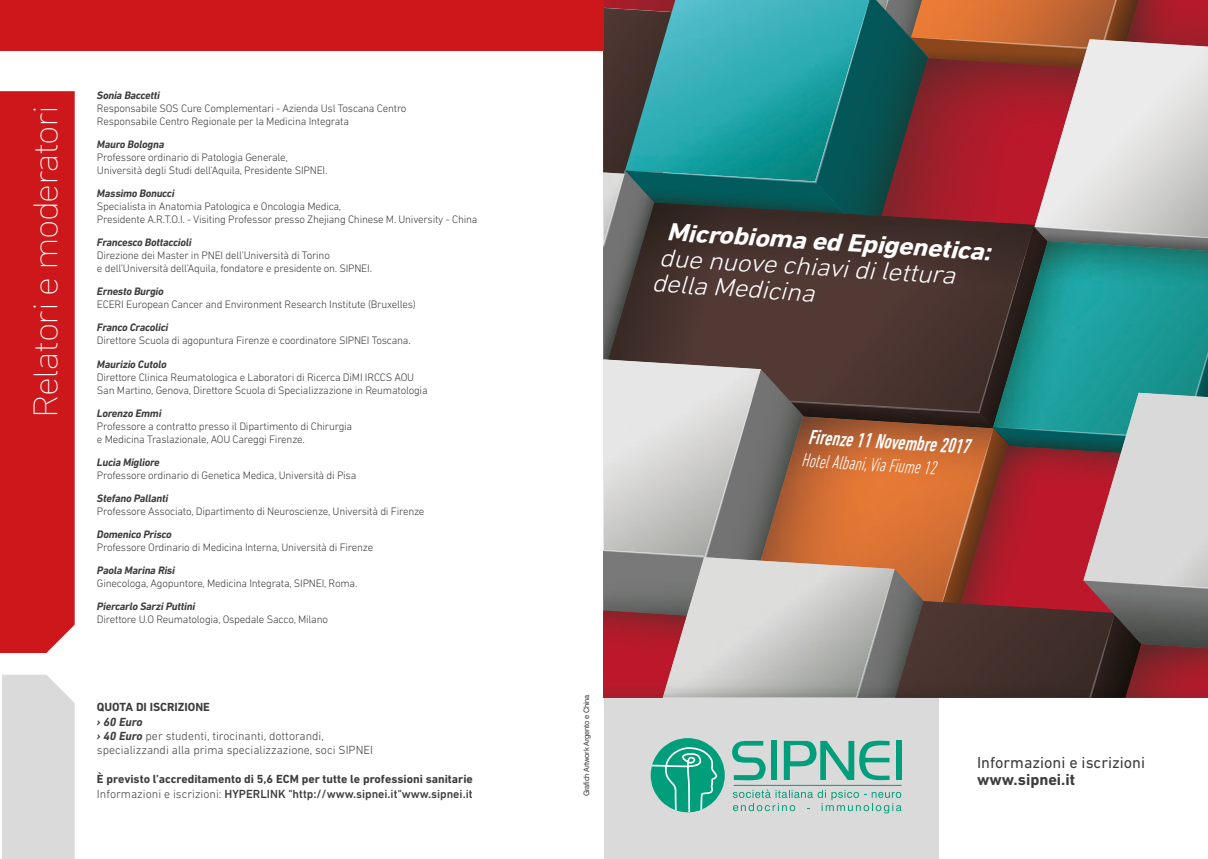
<style>
.page{position:relative;width:1208px;height:859px;background:#fff}
.page>*{position:absolute;margin:0;border:0;box-sizing:border-box;transform-origin:0 0}
.t1{font:200 35px "DIN Next LT Pro";letter-spacing:-.04em;color:#fff;scale:1.1 1}
.t2{font:italic 300 25.4px/26.7px "DIN Next LT Pro";color:#fff;scale:1.1 1}
.t3{font:italic 700 25.4px "DIN Next LT Pro";color:#fff;scale:1.1 1}
.t4{font:italic 500 condensed 21.1px "DIN Next LT Pro";color:#fff;scale:.89 1}
.t5{font:italic 300 condensed 19.2px "DIN Next LT Pro";color:#fff;scale:.89 1}
.t6{font:16.3px "DIN Next LT Pro";color:#3d3d3c}
.t7{font:700 16.3px "DIN Next LT Pro";color:#3d3d3c}
.t8{font:700 12px/14.4px "DIN Next LT Pro";color:#3d3d3c}
.t9{font:300 12px/14.4px "DIN Next LT Pro";color:#3d3d3c}
.t10{font:300 11px/13px "DIN Next LT Pro";letter-spacing:-.02em;color:#3d3d3c}
.t11{font:italic 700 11px "DIN Next LT Pro";letter-spacing:-.02em;color:#3d3d3c}
.t12{font:7.5px "Swiss 721 BT";letter-spacing:-.03em;color:#3d3d3c}
.s1{font-weight:700;font-style:italic}
.s2{font-weight:300}
.s3{font-weight:500}
</style>
<div class="page">
<div style="left:604px;top:697px;width:334px;height:162px;background:#dadada"></div>
<img style="left:929px;top:49px;width:105px;height:9px">
<img style="left:1117px;top:0;width:9px;height:39px">
<img style="left:929px;top:48px;width:105px;height:1px">
<img style="left:1116px;top:0;width:1px;height:39px">
<img style="left:929px;top:0;width:187px;height:48px">
<img style="left:1126px;top:0;width:82px;height:39px">
<img style="left:604px;top:8px;width:21px;height:162px">
<img style="left:604px;top:170px;width:21px;height:189px">
<img style="left:604px;top:172px;width:21px;height:2px">
<img style="left:604px;top:244px;width:4px;height:4px">
<img style="left:604px;top:174px;width:21px;height:70px">
<img style="left:625px;top:183px;width:191px;height:20px">
<img style="left:816px;top:0;width:113px;height:203px">
<img style="left:625px;top:182px;width:190px;height:1px">
<img style="left:625px;top:0;width:244px;height:182px">
<img style="left:604px;top:558px;width:59px;height:53px">
<img style="left:604px;top:611px;width:59px;height:86px">
<img style="left:881px;top:58px;width:153px;height:145px">
<img style="left:804px;top:413px;width:175px;height:3px">
<img style="left:608px;top:203px;width:426px;height:166px">
<img style="left:789px;top:225px;width:245px;height:188px">
<img style="left:761px;top:369px;width:43px;height:47px">
<img style="left:604px;top:359px;width:157px;height:10px">
<img style="left:604px;top:369px;width:157px;height:188px">
<img style="left:760px;top:416px;width:233px;height:185px">
<img style="left:942px;top:428px;width:51px;height:173px">
<img style="left:894px;top:569px;width:30px;height:128px">
<img style="left:663px;top:557px;width:231px;height:140px">
<img style="left:856px;top:569px;width:38px;height:128px">
<img style="left:1034px;top:238px;width:174px;height:3px">
<img style="left:1034px;top:39px;width:174px;height:188px">
<img style="left:1034px;top:227px;width:174px;height:11px">
<img style="left:993px;top:436px;width:90px;height:10px">
<img style="left:993px;top:241px;width:215px;height:186px">
<img style="left:993px;top:435px;width:90px;height:1px">
<img style="left:993px;top:427px;width:90px;height:8px">
<img style="left:1194px;top:352px;width:14px;height:41px">
<img style="left:961px;top:446px;width:122px;height:155px">
<img style="left:1114px;top:648px;width:11px;height:49px">
<img style="left:895px;top:601px;width:194px;height:96px">
<img style="left:1089px;top:648px;width:25px;height:49px">
<img style="left:1083px;top:589px;width:125px;height:59px">
<img style="left:1083px;top:393px;width:125px;height:187px">
<img style="left:1083px;top:588px;width:125px;height:1px">
<img style="left:1083px;top:580px;width:125px;height:8px">
<img style="left:1125px;top:644px;width:83px;height:53px">
<svg style="left:732px;top:741px;width:33px;height:39px"></svg>
<div style="left:771px;top:741px;width:6px;height:39px;background:#009e7b"></div>
<svg style="left:784px;top:741px;width:105px;height:39px"></svg>
<div style="left:895px;top:741px;width:6px;height:39px;background:#009e7b"></div>
<svg style="left:650px;top:738px;width:75px;height:74px"></svg>
<svg style="left:733px;top:789px;width:168px;height:24px"></svg>
<hr style="left:733px;top:785px;width:168px;height:1px;background:#009e7b">
<div style="left:2px;top:675px;width:73px;height:184px;background:#dadada"></div>
<div style="left:0;top:0;width:604px;height:51px;background:#cd171a"></div>
<div style="left:0;top:91px;width:75px;height:562px;background:#cd171a"></div>
<h1 class="t1" style="left:25px;top:418px;width:286px;rotate:-90deg">Relatori e moderatori</h1>
<p class="t11" style="left:97px;top:89px;width:64px">Sonia Baccetti</p>
<p class="t10" style="left:97px;top:102px;width:311px">Responsabile SOS Cure Complementari - Azienda Usl Toscana Centro<br>Responsabile Centro Regionale per la Medicina Integrata</p>
<p class="t11" style="left:97px;top:138px;width:69px">Mauro Bologna</p>
<p class="t10" style="left:97px;top:151px;width:232px">Professore ordinario di Patologia Generale,<br>Università degli Studi dell’Aquila, Presidente SIPNEI.</p>
<p class="t11" style="left:97px;top:187px;width:79px">Massimo Bonucci</p>
<p class="t10" style="left:97px;top:200px;width:382px">Specialista in Anatomia Patologica e Oncologia Medica,<br>Presidente A.R.T.O.I. - Visiting Professor presso Zhejiang Chinese M. University - China</p>
<p class="t11" style="left:97px;top:236px;width:96px">Francesco Bottaccioli</p>
<p class="t10" style="left:97px;top:249px;width:277px">Direzione dei Master in PNEI dell’Università di Torino<br>e dell’Università dell’Aquila, fondatore e presidente on. SIPNEI.</p>
<p class="t11" style="left:97px;top:285px;width:68px">Ernesto Burgio</p>
<p class="t10" style="left:97px;top:298px;width:320px">ECERI European Cancer and Environment Research Institute (Bruxelles)</p>
<p class="t11" style="left:97px;top:321px;width:73px">Franco Cracolici</p>
<p class="t10" style="left:97px;top:334px;width:315px">Direttore Scuola di agopuntura Firenze e coordinatore SIPNEI Toscana.</p>
<p class="t11" style="left:97px;top:357px;width:71px">Maurizio Cutolo</p>
<p class="t10" style="left:97px;top:370px;width:332px">Direttore Clinica Reumatologica e Laboratori di Ricerca DiMI IRCCS AOU<br>San Martino, Genova, Direttore Scuola di Specializzazione in Reumatologia</p>
<p class="t11" style="left:97px;top:406px;width:66px">Lorenzo Emmi</p>
<p class="t10" style="left:97px;top:419px;width:257px">Professore a contratto presso il Dipartimento di Chirurgia e Medicina Traslazionale, AOU Careggi Firenze.</p>
<p class="t11" style="left:97px;top:455px;width:64px">Lucia Migliore</p>
<p class="t10" style="left:97px;top:468px;width:261px">Professore ordinario di Genetica Medica, Università di Pisa</p>
<p class="t11" style="left:97px;top:491px;width:73px">Stefano Pallanti</p>
<p class="t10" style="left:97px;top:504px;width:329px">Professore Associato, Dipartimento di Neuroscienze, Università di Firenze</p>
<p class="t11" style="left:97px;top:527px;width:76px">Domenico Prisco</p>
<p class="t10" style="left:97px;top:540px;width:278px">Professore Ordinario di Medicina Interna, Università di Firenze</p>
<p class="t11" style="left:97px;top:563px;width:79px">Paola Marina Risi</p>
<p class="t10" style="left:97px;top:576px;width:262px">Ginecologa, Agopuntore, Medicina Integrata, SIPNEI, Roma.</p>
<p class="t11" style="left:97px;top:599px;width:100px">Piercarlo Sarzi Puttini</p>
<p class="t10" style="left:97px;top:612px;width:232px">Direttore U.O Reumatologia, Ospedale Sacco, Milano</p>
<p class="t8" style="left:97px;top:700px;width:115px">QUOTA DI ISCRIZIONE</p>
<p class="t9" style="left:97px;top:714px;width:278px"><span class="s1">› 60 Euro<br>› 40 Euro</span> per studenti, tirocinanti, dottorandi, specializzandi alla prima specializzazione, soci SIPNEI</p>
<p class="t8" style="left:97px;top:772px;width:377px">È previsto l’accreditamento di 5,6 ECM per tutte le professioni sanitarie<br><span class="s2">Informazioni e iscrizioni:</span> <span class="s3">HYPERLINK "http://www.sipnei.it"www.sipnei.it</span></p>
<h2 class="t3" style="left:668px;top:215px;width:296px;rotate:4deg">Microbioma ed Epigenetica:</h2>
<h2 class="t2" style="left:655px;top:242px;width:276px;rotate:4deg">due nuove chiavi di lettura della Medicina</h2>
<h3 class="t4" style="left:808px;top:425px;width:183px;rotate:3deg">Firenze 11 Novembre 2017</h3>
<h3 class="t5" style="left:802px;top:450px;width:153px;rotate:3deg">Hotel Albani, Via Fiume 12</h3>
<p class="t12" style="left:582px;top:796px;width:103px;rotate:-90deg">Grafich Artwork Argento e China</p>
<h3 class="t6" style="left:977px;top:753px;width:170px">Informazioni e iscrizioni</h3>
<h3 class="t7" style="left:977px;top:770px;width:100px">www.sipnei.it</h3>
</div>
